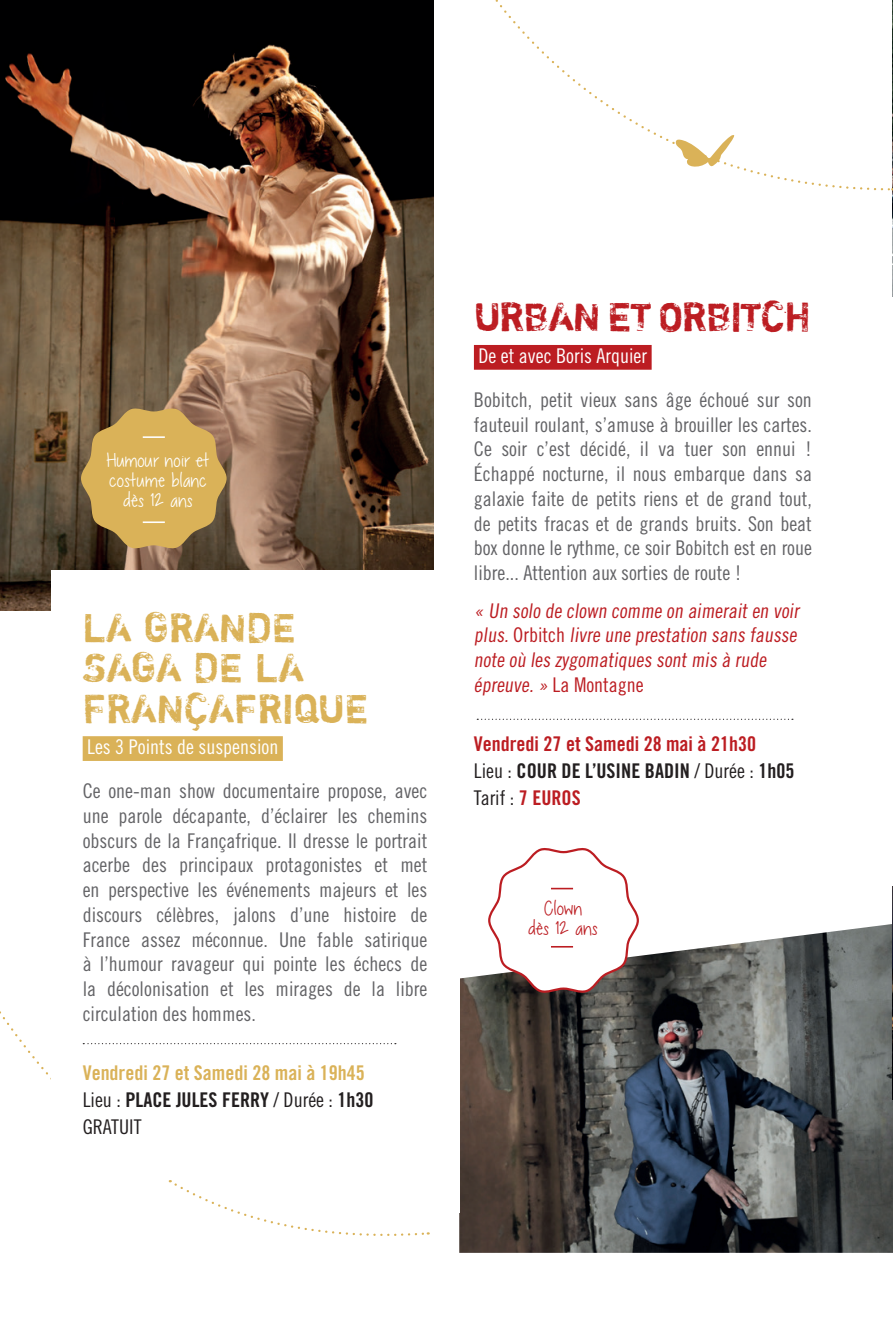
<style>
.page{position:relative;width:893px;height:1340px;background:#fff}
.page>*{position:absolute;margin:0;border:0;box-sizing:border-box;transform-origin:0 0}
.t1{font:40.5px/40.5px "Shortcut";color:#dab258}
.t2{font:40.5px "Shortcut";letter-spacing:-.02em;color:#bc1d22}
.t3{font:27px/20.2px "Chocolate Covered Raindrops";color:#fff;text-align:center}
.t4{font:27px/20.2px "Chocolate Covered Raindrops";color:#bc1d22;text-align:center}
.t5{font:20.25px/24.8px "Trade Gothic Cond Eighteen";color:#636366;text-align:justify}
.t6{font:20.25px/24.8px "Trade Gothic Cond Eighteen";color:#bc1d22}
.t7{font:20.25px/27px "Trade Gothic Bold Cond Twenty";color:#bc1d22}
.t8{font:20.25px/27px "Trade Gothic Bold Cond Twenty";color:#dab258}
.t9{font:20.25px "Trade Gothic Cond Eighteen";color:#fff}
.t10{font:20.25px "Trade Gothic Cond Eighteen";color:#231f20}
.s1{font-family:"Trade Gothic Cond Eighteen";color:#231f20}
.s2{color:#231f20}
.s3{font-family:"Trade Gothic Bold Cond Twenty";color:#bc1d22}
</style>
<div class="page">
<img style="left:459px;top:924px;width:434px;height:328px">
<img style="left:892px;top:0;width:1px;height:297px">
<img style="left:892px;top:886px;width:1px;height:213px">
<svg style="left:0;top:1011px;width:51px;height:69px"></svg>
<svg style="left:487px;top:848px;width:153px;height:148px"></svg>
<div style="left:474px;top:345px;width:178px;height:25px;background:#bc1d22"></div>
<img style="left:0;top:0;width:434px;height:610px">
<div style="left:51px;top:570px;width:408px;height:642px;background:#fff"></div>
<div style="left:83px;top:736px;width:200px;height:25px;background:#dab258"></div>
<svg style="left:83px;top:1043px;width:313px;height:1px"></svg>
<svg style="left:477px;top:718px;width:316px;height:2px"></svg>
<svg style="left:81px;top:407px;width:146px;height:143px;background:#bb9851"></svg>
<hr style="left:143px;top:436px;width:22px;height:2px;background:#fff">
<hr style="left:143px;top:521px;width:22px;height:2px;background:#fff">
<svg style="left:170px;top:1180px;width:259px;height:56px"></svg>
<svg style="left:495px;top:0;width:395px;height:191px"></svg>
<svg style="left:675px;top:135px;width:60px;height:32px"></svg>
<h2 class="t3" style="left:102px;top:449px;width:105px">Humour noir et costume blanc dès 12 ans</h2>
<h1 class="t1" style="left:83px;top:606px;width:287px">LA GRANDE<br>SAGA DE LA<br>FRANÇAFRIQUE</h1>
<p class="t9" style="left:87px;top:735px;width:193px">Les 3 Points de suspension</p>
<p class="t5" style="left:83px;top:778px;width:346px">Ce one-man show documentaire propose, avec une parole décapante, d’éclairer les chemins obscurs de la Françafrique. Il dresse le portrait acerbe des principaux protagonistes et met en perspective les événements majeurs et les discours célèbres, jalons d’une histoire de France assez méconnue. Une fable satirique à l’humour ravageur qui pointe les échecs de la décolonisation et les mirages de la libre circulation des hommes.</p>
<p class="t8" style="left:83px;top:1058px;width:292px">Vendredi 27 et Samedi 28 mai à 19h45<br><span class="s1">Lieu :</span> <span class="s2">PLACE JULES FERRY</span> <span class="s1">/ Durée :</span> <span class="s2">1h30</span></p>
<p class="t10" style="left:83px;top:1114px;width:60px">GRATUIT</p>
<h1 class="t2" style="left:474px;top:292px;width:338px">URBAN ET ORBITCH</h1>
<p class="t9" style="left:478px;top:344px;width:170px">De et avec Boris Arquier</p>
<p class="t5" style="left:474px;top:387px;width:340px">Bobitch, petit vieux sans âge échoué sur son fauteuil roulant, s’amuse à brouiller les cartes.<br>Ce soir c’est décidé, il va tuer son ennui !<br>Échappé nocturne, il nous embarque dans sa galaxie faite de petits riens et de grand tout, de petits fracas et de grands bruits. Son beat box donne le rythme, ce soir Bobitch est en roue libre... Attention aux sorties de route !</p>
<p class="t6" style="left:474px;top:598px;width:330px">« Un solo de clown comme on aimeraiten voir plus.O r b i t c h livre une prestation sans fausse note où les zygomatiques sontmis à rude épreuve.» La Montagne</p>
<p class="t7" style="left:474px;top:730px;width:322px">Vendredi 27 et Samedi 28 mai à 21h30<br><span class="s1">Lieu :</span> <span class="s2">COUR DE L’USINE BADIN</span> <span class="s1">/ Durée :</span> <span class="s2">1h05</span></p>
<p class="t10" style="left:474px;top:785px;width:108px">Tarif : <span class="s3">7 EUROS</span></p>
<h2 class="t4" style="left:524px;top:897px;width:71px">Clown<br>dès 12 ans</h2>
</div>
